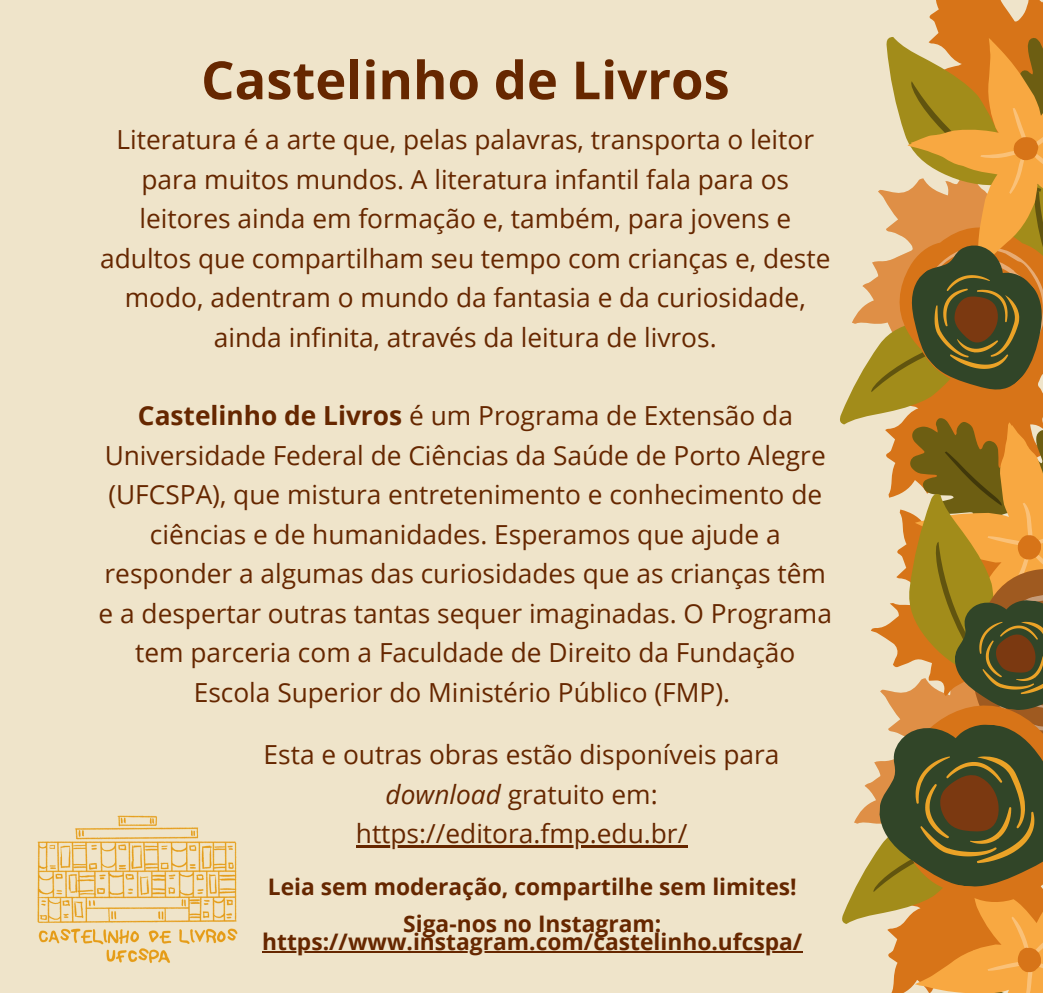
<style>
.page{position:relative;width:1043px;height:993px;background:#fff}
.page>*{position:absolute;margin:0;border:0;box-sizing:border-box;transform-origin:0 0}
.t1{font:700 52.5px "Open Sans";color:#662700}
.t2{font:26.25px/39.4px "Open Sans";color:#662700;text-align:center}
.t3{font:700 22.75px/36.8px "Open Sans";color:#662700;text-align:center}
.s1{font-weight:700}
.s2{font-style:italic}
</style>
<div class="page">
<div style="left:0;top:0;width:1042px;height:992px;background:#efe4ca"></div>
<svg style="left:840px;top:0;width:202px;height:992px"></svg>
<img style="left:37px;top:815px;width:201px;height:149px">
<hr style="left:356px;top:845px;width:331px;height:3px;background:#662700">
<hr style="left:262px;top:951px;width:540px;height:1px;background:#662700">
<h1 class="t1" style="left:201px;top:43px;width:530px">Castelinho de Livros</h1>
<p class="t2" style="left:100px;top:119px;width:731px">Literatura é a arte que, pelas palavras, transporta o leitor para muitos mundos. A literatura infantil fala para os leitores ainda em formação e, também, para jovens e adultos que compartilham seu tempo com crianças e, deste modo, adentram o mundo da fantasia e da curiosidade, ainda infinita, através da leitura de livros.</p>
<p class="t2" style="left:99px;top:395px;width:734px"><span class="s1">Castelinho de Livros</span> é um Programa de Extensão da Universidade Federal de Ciências da Saúde de Porto Alegre (UFCSPA), que mistura entretenimento e conhecimento de ciências e de humanidades. Esperamos que ajude a responder a algumas das curiosidades que as crianças têm e a despertar outras tantas sequer imaginadas. O Programa tem parceria com a Faculdade de Direito da Fundação Escola Superior do Ministério Público (FMP).</p>
<p class="t2" style="left:263px;top:734px;width:517px">Esta e outras obras estão disponíveis para <span class="s2">download</span> gratuito em: https://editora.fmp.edu.br/</p>
<p class="t3" style="left:268px;top:867px;width:530px">Leia sem moderação, compartilhe sem limites!<br>Siga-nos no Instagram:</p>
<p class="t3" style="left:262px;top:923px;width:541px">https://www.instagram.com/castelinho.ufcspa/</p>
</div>
